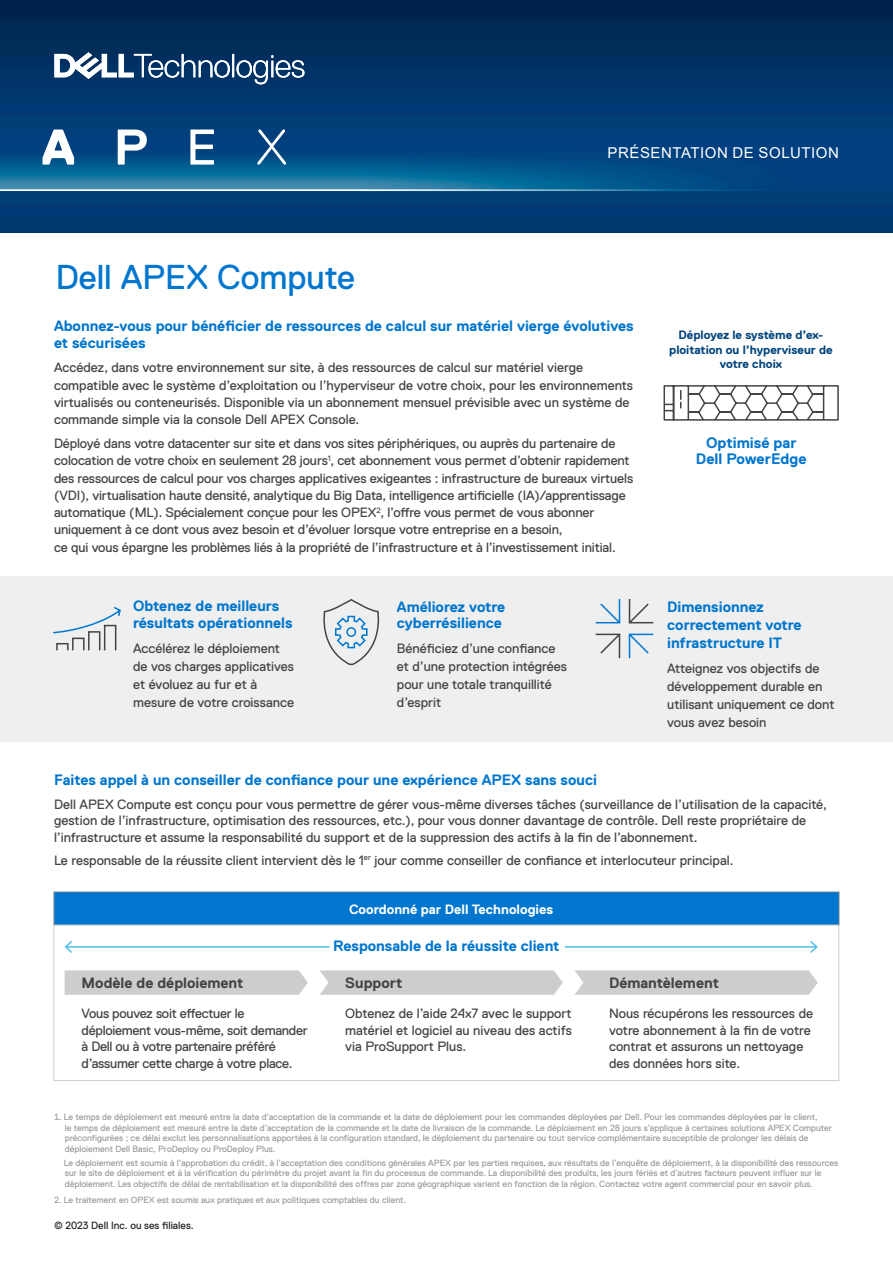
<style>
.page{position:relative;width:893px;height:1263px;background:#fff}
.page>*{position:absolute;margin:0;border:0;box-sizing:border-box;transform-origin:0 0}
.H1_Title{font:34.5px "Dell Replica";color:#0076ce}
.t1{font:700 15.15px/15.1px "Dell Replica";color:#0076ce;text-align:center}
.H3_Body_Subhead{font:700 15px/16.5px "Dell Replica";color:#0076ce}
.H3_Body_Subhead-2{font:700 15px "Dell Replica";color:#444}
.T2_Table_Text{font:15px "Arial";letter-spacing:.035em;color:#fff}
.P1_Body{font:13.5px/16.5px "Dell Replica";letter-spacing:-.01em;color:#444}
.H4_Body_Sub_subhead{font:700 13.5px "Dell Replica";color:#fff}
.t2{font:700 12.15px/14.5px "Dell Replica";color:#00447c;text-align:center}
.t3{font:10.5px "Dell Replica";color:#231f20}
.t4{font:9px/10.5px "Dell Replica";color:#808080}
</style>
<div class="page">
<img style="left:0;top:0;width:893px;height:233px">
<svg style="left:54px;top:52px;width:250px;height:32px"></svg>
<svg style="left:43px;top:130px;width:31px;height:35px"></svg>
<svg style="left:118px;top:130px;width:29px;height:35px"></svg>
<svg style="left:190px;top:130px;width:24px;height:35px"></svg>
<svg style="left:257px;top:130px;width:29px;height:35px"></svg>
<div style="left:0;top:577px;width:893px;height:165px;background:#eee"></div>
<svg style="left:53px;top:606px;width:68px;height:28px"></svg>
<div style="left:56px;top:643px;width:13px;height:8px;border:2px solid #444"></div>
<div style="left:104px;top:625px;width:12px;height:26px;border:2px solid #444"></div>
<div style="left:88px;top:631px;width:12px;height:20px;border:2px solid #444"></div>
<div style="left:72px;top:638px;width:13px;height:13px;border:2px solid #444"></div>
<svg style="left:323px;top:600px;width:57px;height:66px"></svg>
<svg style="left:595px;top:633px;width:59px;height:26px"></svg>
<svg style="left:595px;top:599px;width:59px;height:25px"></svg>
<svg style="left:663px;top:385px;width:176px;height:36px"></svg>
<svg style="left:320px;top:970px;width:243px;height:25px;background:#cfd0cf"></svg>
<svg style="left:65px;top:970px;width:243px;height:25px;background:#cfd0ce"></svg>
<svg style="left:575px;top:970px;width:243px;height:25px;background:#cfd0cf"></svg>
<div style="left:53px;top:891px;width:787px;height:34px;background:#0076ce;border:1px solid #c8c9c7"></div>
<hr style="left:565px;top:946px;width:252px;height:2px;background:#40b6e5">
<svg style="left:808px;top:940px;width:10px;height:13px"></svg>
<hr style="left:66px;top:946px;width:263px;height:2px;background:#40b6e5">
<svg style="left:64px;top:940px;width:10px;height:13px"></svg>
<div style="left:53px;top:892px;width:786px;height:189px;border:1px solid #c8c9c7"></div>
<p class="T2_Table_Text" style="left:608px;top:142px;width:233px">PRÉSENTATION DE SOLUTION</p>
<p class="H1_Title" style="left:56px;top:258px;width:301px">Dell APEX Compute</p>
<p class="H3_Body_Subhead" style="left:54px;top:317px;width:581px;line-height:17.2px">Abonnez-vous pour bénéficier de ressources de calcul sur matériel vierge évolutives et sécurisées</p>
<p class="P1_Body" style="left:54px;top:359px;width:581px;line-height:17.2px">Accédez, dans votre environnement sur site, à des ressources de calcul sur matériel vierge compatible avec le système d’exploitation ou l’hyperviseur de votre choix, pour les environnements virtualisés ou conteneurisés. Disponible via un abonnement mensuel prévisible avec un système de commande simple via la console Dell APEX Console.</p>
<p class="P1_Body" style="left:54px;top:435px;width:581px;line-height:17.2px">Déployé dans votre datacenter sur site et dans vos sites périphériques, ou auprès du partenaire de colocation de votre choix en seulement 28 jours<sup>1</sup>, cet abonnement vous permet d’obtenir rapidement des ressources de calcul pour vos charges applicatives exigeantes : infrastructure de bureaux virtuels (VDI), virtualisation haute densité, analytique du Big Data, intelligence artificielle (IA)/apprentissage automatique (ML). Spécialement conçue pour les OPEX<sup>2</sup>, l’offre vous permet de vous abonner uniquement à ce dont vous avez besoin et d’évoluer lorsque votre entreprise en a besoin,<br>ce qui vous épargne les problèmes liés à la propriété de l’infrastructure et à l’investissement initial.</p>
<p class="H3_Body_Subhead" style="left:133px;top:598px;width:161px">Obtenez de meilleurs résultats opérationnels</p>
<p class="P1_Body" style="left:133px;top:639px;width:162px;line-height:18px">Accélérez le déploiement de vos charges applicatives et évoluez au fur et à mesure de votre croissance</p>
<p class="H3_Body_Subhead" style="left:397px;top:598px;width:110px">Améliorez votre cyberrésilience</p>
<p class="P1_Body" style="left:397px;top:639px;width:172px;line-height:18px">Bénéficiez d’une confiance et d’une protection intégrées pour une totale tranquillité d’esprit</p>
<p class="t2" style="left:669px;top:328px;width:165px">Déployez le système d’ex&shy;ploitation ou l’hyperviseur de votre choix</p>
<p class="t1" style="left:696px;top:436px;width:112px">Optimisé par<br>Dell PowerEdge</p>
<p class="H3_Body_Subhead" style="left:667px;top:598px;width:136px;line-height:18px">Dimensionnez correctement votre infrastructure IT</p>
<p class="P1_Body" style="left:667px;top:659px;width:169px;line-height:18px">Atteignez vos objectifs de développement durable en utilisant uniquement ce dont vous avez besoin</p>
<p class="H3_Body_Subhead" style="left:54px;top:772px;width:544px">Faites appel à un conseiller de confiance pour une expérience APEX sans souci</p>
<p class="P1_Body" style="left:54px;top:796px;width:774px">Dell APEX Compute est conçu pour vous permettre de gérer vous-même diverses tâches (surveillance de l’utilisation de la capacité, gestion de l’infrastructure, optimisation des ressources, etc.), pour vous donner davantage de contrôle. Dell reste propriétaire de l’infrastructure et assume la responsabilité du support et de la suppression des actifs à la fin de l’abonnement.</p>
<p class="P1_Body" style="left:54px;top:852px;width:681px">Le responsable de la réussite client intervient dès le 1<sup>er</sup> jour comme conseiller de confiance et interlocuteur principal.</p>
<p class="H3_Body_Subhead-2" style="left:82px;top:975px;width:163px">Modèle de déploiement</p>
<p class="P1_Body" style="left:82px;top:1005px;width:228px">Vous pouvez soit effectuer le déploiement vous-même, soit demander à Dell ou à votre partenaire préféré d’assumer cette charge à votre place.</p>
<p class="H4_Body_Sub_subhead" style="left:349px;top:902px;width:206px">Coordonné par Dell Technologies</p>
<p class="H3_Body_Subhead" style="left:333px;top:938px;width:228px">Responsable de la réussite client</p>
<p class="H3_Body_Subhead-2" style="left:345px;top:975px;width:58px">Support</p>
<p class="P1_Body" style="left:345px;top:1005px;width:228px;text-align:justify">Obtenez de l’aide 24x7 avec le support matériel et logiciel au niveau des actifs via ProSupport Plus.</p>
<p class="H3_Body_Subhead-2" style="left:609px;top:975px;width:111px">Démantèlement</p>
<p class="P1_Body" style="left:609px;top:1005px;width:206px">Nous récupérons les ressources de votre abonnement à la fin de votre contrat et assurons un nettoyage des données hors site.</p>
<p class="t4" style="left:65px;top:1112px;width:769px;text-indent:-11px">1. Le temps de déploiement est mesuré entre la date d’acceptation de la commande et la date de déploiement pour les commandes déployées par Dell. Pour les commandes déployées par le client,<br>le temps de déploiement est mesuré entre la date d’acceptation de la commande et la date de livraison de la commande. Le déploiement en 28 jours s’applique à certaines solutions APEX Computer préconfigurées ; ce délai exclut les personnalisations apportées à la configuration standard, le déploiement du partenaire ou tout service complémentaire susceptible de prolonger les délais de déploiement Dell Basic, ProDeploy ou ProDeploy Plus.</p>
<p class="t4" style="left:64px;top:1157px;width:776px">Le déploiement est soumis à l’approbation du crédit, à l’acceptation des conditions générales APEX par les parties requises, aux résultats de l’enquête de déploiement, à la disponibilité des ressources sur le site de déploiement et à la vérification du périmètre du projet avant la fin du processus de commande. La disponibilité des produits, les jours fériés et d’autres facteurs peuvent influer sur le déploiement. Les objectifs de délai de rentabilisation et la disponibilité des offres par zone géographique varient en fonction de la région. Contactez votre agent commercial pour en savoir plus.</p>
<p class="t4" style="left:54px;top:1194px;width:353px">2. Le traitement en OPEX est soumis aux pratiques et aux politiques comptables du client.</p>
<p class="t3" style="left:54px;top:1220px;width:141px">© 2023 Dell Inc. ou ses filiales.</p>
</div>
